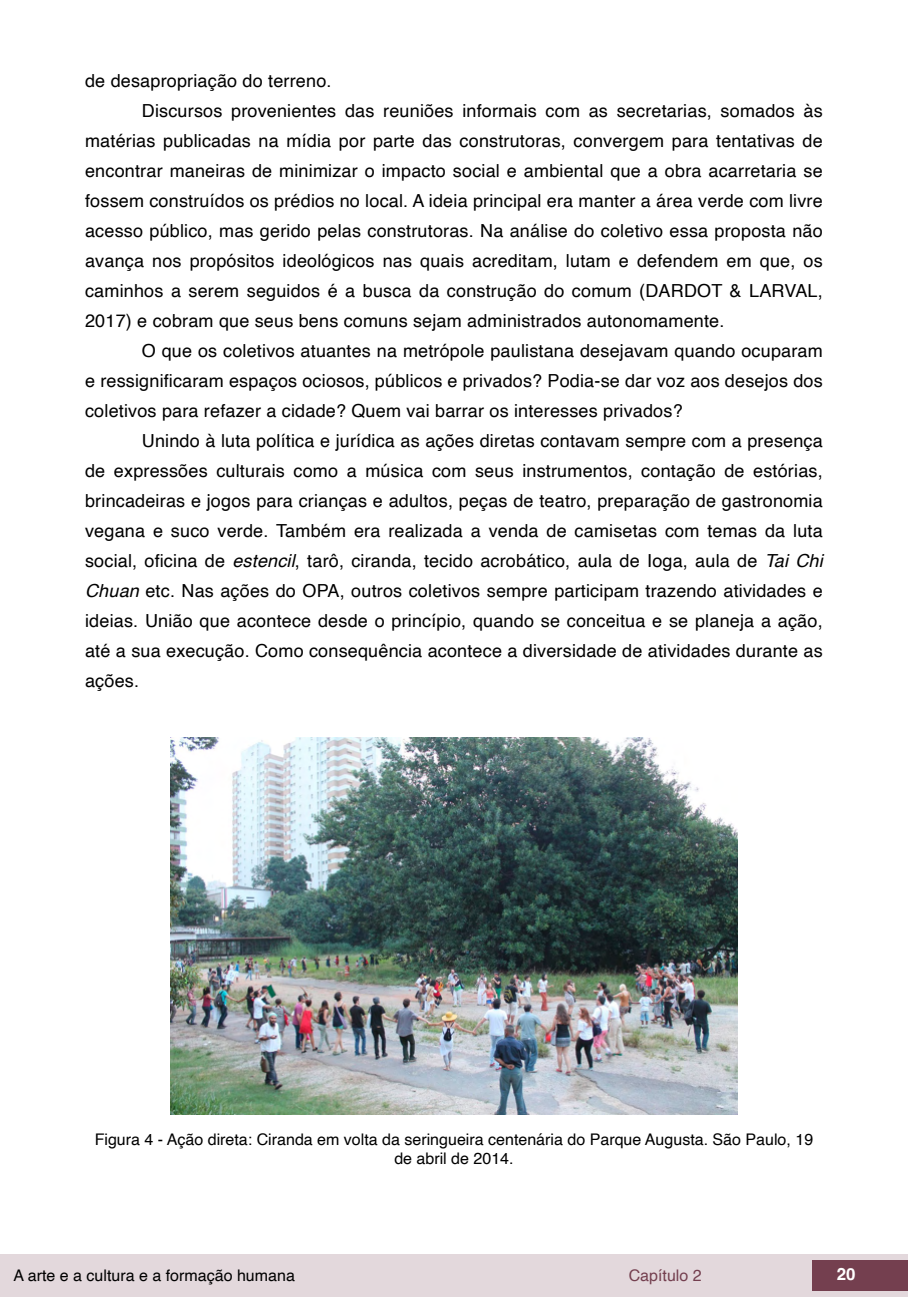
<style>
.page{position:relative;width:908px;height:1304px;background:#fff}
.page>*{position:absolute;margin:0;border:0;box-sizing:border-box;transform-origin:0 0}
.t1{font:18px "Helvetica";letter-spacing:.01em;color:#000}
.t2{font:700 16.8px "Helvetica";color:#fff}
.t3{font:16px/19.2px "Helvetica";color:#000;text-align:center}
.t4{font:16px "Helvetica";color:#743f4f}
.s1{font-style:italic}
</style>
<div class="page">
<div style="left:0;top:1254px;width:906px;height:43px;background:#e3d8dc"></div>
<div style="left:812px;top:1261px;width:95px;height:30px;background:#743f4f"></div>
<img style="left:170px;top:737px;width:567px;height:377px">
<p class="t1" style="left:85px;top:67px;width:248px">de desapropriação do terreno.</p>
<p class="t1" style="left:142px;top:97px;width:682px">Discursos provenientes das reuniões informais com as secretarias, somados às</p>
<p class="t1" style="left:85px;top:127px;width:738px">matérias publicadas na mídia por parte das construtoras, convergem para tentativas de</p>
<p class="t1" style="left:85px;top:157px;width:738px">encontrar maneiras de minimizar o impacto social e ambiental que a obra acarretaria se</p>
<p class="t1" style="left:85px;top:187px;width:738px">fossem construídos os prédios no local. A ideia principal era manter a área verde com livre</p>
<p class="t1" style="left:85px;top:217px;width:738px">acesso público, mas gerido pelas construtoras. Na análise do coletivo essa proposta não</p>
<p class="t1" style="left:85px;top:247px;width:738px">avança nos propósitos ideológicos nas quais acreditam, lutam e defendem em que, os</p>
<p class="t1" style="left:85px;top:277px;width:738px">caminhos a serem seguidos é a busca da construção do comum (DARDOT &amp; LARVAL,</p>
<p class="t1" style="left:85px;top:307px;width:640px">2017) e cobram que seus bens comuns sejam administrados autonomamente.</p>
<p class="t1" style="left:142px;top:337px;width:682px">O que os coletivos atuantes na metrópole paulistana desejavam quando ocuparam</p>
<p class="t1" style="left:85px;top:367px;width:738px">e ressignificaram espaços ociosos, públicos e privados? Podia-se dar voz aos desejos dos</p>
<p class="t1" style="left:85px;top:397px;width:599px">coletivos para refazer a cidade? Quem vai barrar os interesses privados?</p>
<p class="t1" style="left:142px;top:427px;width:682px">Unindo à luta política e jurídica as ações diretas contavam sempre com a presença</p>
<p class="t1" style="left:85px;top:457px;width:738px">de expressões culturais como a música com seus instrumentos, contação de estórias,</p>
<p class="t1" style="left:85px;top:487px;width:738px">brincadeiras e jogos para crianças e adultos, peças de teatro, preparação de gastronomia</p>
<p class="t1" style="left:85px;top:517px;width:738px">vegana e suco verde. Também era realizada a venda de camisetas com temas da luta</p>
<p class="t1" style="left:85px;top:547px;width:738px">social, oficina de <span class="s1">estencil</span>, tarô, ciranda, tecido acrobático, aula de Ioga, aula de <span class="s1">Tai Chi</span></p>
<p class="t1" style="left:85px;top:577px;width:738px"><span class="s1">Chuan</span> etc. Nas ações do OPA, outros coletivos sempre participam trazendo atividades e</p>
<p class="t1" style="left:85px;top:607px;width:738px">ideias. União que acontece desde o princípio, quando se conceitua e se planeja a ação,</p>
<p class="t1" style="left:85px;top:637px;width:738px">até a sua execução. Como consequência acontece a diversidade de atividades durante as</p>
<p class="t1" style="left:85px;top:667px;width:55px">ações.</p>
<p class="t3" style="left:95px;top:1130px;width:719px">Figura 4 - Ação direta: Ciranda em volta da seringueira centenária do Parque Augusta. São Paulo, 19 de abril de 2014.</p>
<p class="t3" style="left:14px;top:1266px;width:283px">A arte e a cultura e a formação humana</p>
<p class="t4" style="left:628px;top:1263px;width:74px">Capítulo 2</p>
<p class="t2" style="left:836px;top:1264px;width:20px">20</p>
</div>
